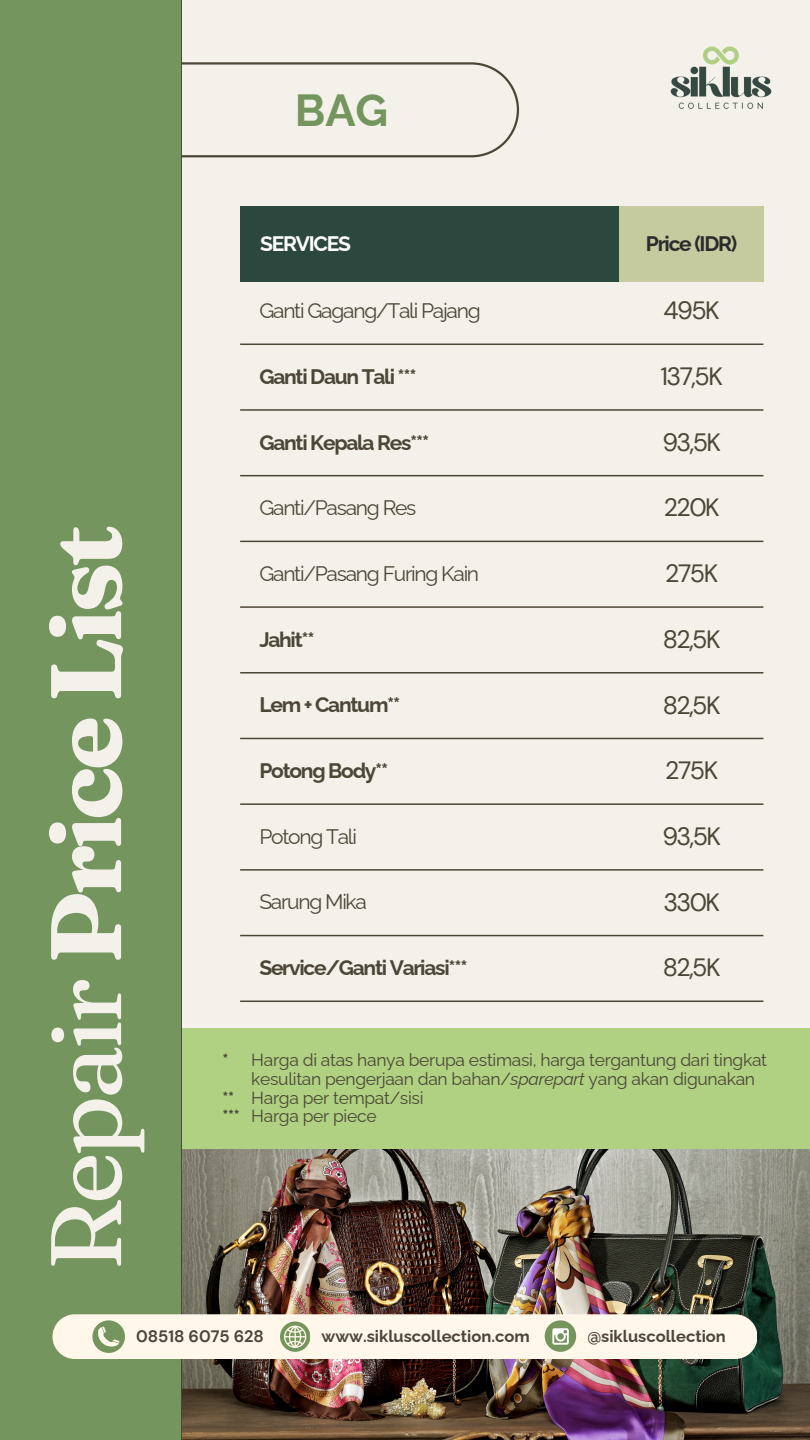
<style>
.page{position:relative;width:810px;height:1440px;background:#f4f1ea}
.page>*{position:absolute;margin:0;border:0;box-sizing:border-box;transform-origin:0 0}
.t1{font:700 100px "Fraunces 9 pt";letter-spacing:-.045em;color:#f4f1ea}
.t2{font:700 45px "Raleway";color:#75955f}
.t3{font:25px "DM Sans";letter-spacing:-.06em;color:#4c4637}
.t4{font:700 21px "Raleway";letter-spacing:-.06em;color:#4c4637}
.t5{font:21px "Raleway";letter-spacing:-.06em;color:#4c4637}
.t6{font:700 21px "Raleway";letter-spacing:-.06em;color:#2b2b2b}
.t7{font:700 21px "Raleway";letter-spacing:-.06em;color:#fff}
.t8{font:17.5px/18.8px "Raleway";letter-spacing:-.02em;color:#4c4637}
.t9{font:700 17.5px "Raleway";color:#4c4637}
.t10{font:700 16.5px "Raleway";color:#4d443c}
.t11{font:700 16.5px "DM Sans";color:#4d443c}
.s1{font-weight:400}
.s2{font-style:italic}
</style>
<div class="page">
<svg style="left:182px;top:62px;width:337px;height:95px"></svg>
<img style="left:182px;top:1149px;width:628px;height:291px">
<div style="left:182px;top:1028px;width:628px;height:121px;background:#b0d182"></div>
<hr style="left:180px;top:0;width:2px;height:1440px;background:#4c4637">
<div style="left:0;top:0;width:181px;height:1440px;background:#75955f"></div>
<div style="left:52px;top:1314px;width:705px;height:45px;background:#fff7e9;border-radius:22px"></div>
<svg style="left:92px;top:1320px;width:33px;height:33px"></svg>
<svg style="left:280px;top:1321px;width:30px;height:30px"></svg>
<div style="left:545px;top:1320px;width:31px;height:32px;background:#75955f;border-radius:50%"></div>
<svg style="left:552px;top:1328px;width:17px;height:17px"></svg>
<div style="left:240px;top:206px;width:523px;height:76px;background:#c6cb9f"></div>
<div style="left:240px;top:206px;width:379px;height:76px;background:#2c473e"></div>
<hr style="left:240px;top:344px;width:523px;height:1px;background:#4c4637">
<hr style="left:240px;top:409px;width:523px;height:2px;background:#4c4637">
<hr style="left:240px;top:475px;width:523px;height:1px;background:#4c4637">
<hr style="left:240px;top:541px;width:523px;height:1px;background:#4c4637">
<img style="left:670px;top:46px;width:102px;height:63px">
<hr style="left:240px;top:606px;width:523px;height:2px;background:#4c4637">
<hr style="left:240px;top:672px;width:523px;height:2px;background:#4c4637">
<hr style="left:240px;top:738px;width:523px;height:1px;background:#4c4637">
<hr style="left:240px;top:803px;width:523px;height:2px;background:#4c4637">
<hr style="left:240px;top:869px;width:523px;height:2px;background:#4c4637">
<hr style="left:240px;top:935px;width:523px;height:1px;background:#4c4637">
<hr style="left:240px;top:1001px;width:523px;height:1px;background:#4c4637">
<p class="t1" style="left:23px;top:1271px;width:748px;rotate:-90deg"><span class="s1">Repair</span> Price List</p>
<p class="t2" style="left:295px;top:84px;width:95px">BAG</p>
<h3 class="t7" style="left:260px;top:231px;width:92px">SERVICES</h3>
<h3 class="t6" style="left:646px;top:231px;width:93px">Price (IDR)</h3>
<h6 class="t5" style="left:259px;top:298px;width:223px">Ganti Gagang/Tali Pajang</h6>
<p class="t3" style="left:664px;top:294px;width:58px">495K</p>
<p class="t4" style="left:259px;top:364px;width:159px">Ganti Daun Tali ***</p>
<p class="t3" style="left:661px;top:360px;width:64px">137,5K</p>
<h3 class="t4" style="left:259px;top:430px;width:172px">Ganti Kepala Res***</h3>
<h3 class="t3" style="left:662px;top:426px;width:60px">93,5K</h3>
<h5 class="t5" style="left:259px;top:496px;width:158px">Ganti/Pasang Res</h5>
<p class="t3" style="left:664px;top:492px;width:57px">220K</p>
<p class="t5" style="left:259px;top:561px;width:221px">Ganti/Pasang Furing Kain</p>
<p class="t3" style="left:665px;top:557px;width:54px">275K</p>
<p class="t4" style="left:259px;top:627px;width:57px">Jahit**</p>
<h3 class="t3" style="left:663px;top:623px;width:59px">82,5K</h3>
<h3 class="t4" style="left:259px;top:693px;width:143px">Lem + Cantum**</h3>
<p class="t3" style="left:663px;top:689px;width:59px">82,5K</p>
<h6 class="t4" style="left:259px;top:758px;width:131px">Potong Body**</h6>
<p class="t3" style="left:665px;top:754px;width:54px">275K</p>
<p class="t5" style="left:259px;top:824px;width:99px">Potong Tali</p>
<h3 class="t3" style="left:662px;top:820px;width:60px">93,5K</h3>
<h3 class="t5" style="left:259px;top:890px;width:109px">Sarung Mika</h3>
<p class="t3" style="left:663px;top:886px;width:58px">330K</p>
<p class="t4" style="left:259px;top:955px;width:210px">Service/Ganti Variasi***</p>
<p class="t3" style="left:663px;top:952px;width:59px">82,5K</p>
<h3 class="t9" style="left:222px;top:1050px;width:8px">*</h3>
<p class="t9" style="left:222px;top:1087px;width:13px">**</p>
<p class="t9" style="left:222px;top:1106px;width:19px">***</p>
<h3 class="t8" style="left:251px;top:1051px;width:517px">Harga di atas hanya berupa estimasi, harga tergantung dari tingkat kesulitan pengerjaan dan bahan/<span class="s2">sparepart</span> yang akan digunakan</h3>
<p class="t8" style="left:251px;top:1088px;width:174px">Harga per tempat/sisi</p>
<p class="t8" style="left:251px;top:1107px;width:127px">Harga per piece</p>
<h2 class="t11" style="left:136px;top:1326px;width:129px">08518 6075 628</h2>
<h5 class="t10" style="left:322px;top:1327px;width:210px">www.sikluscollection.com</h5>
<h4 class="t10" style="left:587px;top:1327px;width:140px">@sikluscollection</h4>
</div>
